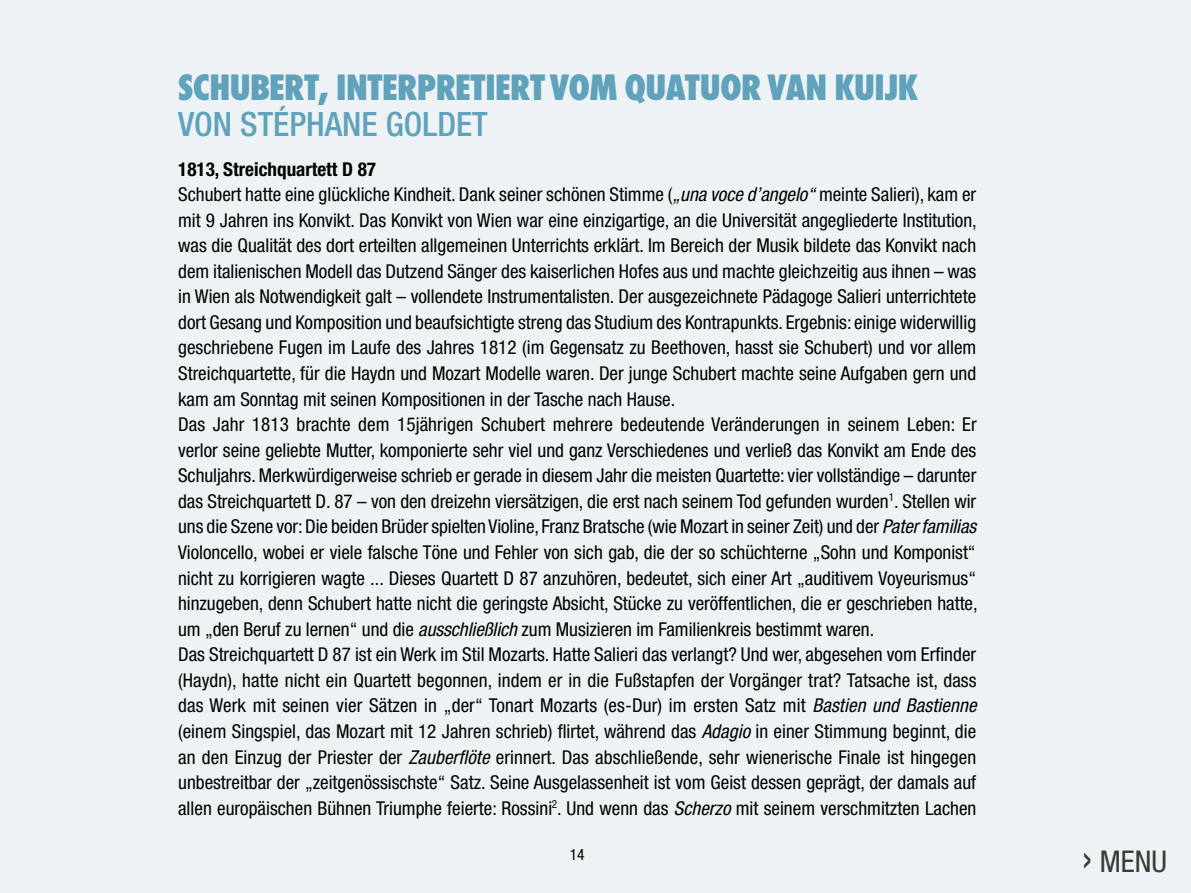
<style>
.page{position:relative;width:1191px;height:893px;background:#edf3f5}
.page>*{position:absolute;margin:0;border:0;box-sizing:border-box;transform-origin:0 0}
.t1{font:800 condensed 36.15px "Futura Serie BQ";color:#60a1bb}
.t2{font:500 condensed 33.6px "Helvetica Neue";color:#60a1bb}
.t3{font:condensed 30px "Helvetica Neue";color:#3a3a39}
.t4{font:condensed 19.05px/25.5px "Helvetica Neue";color:#000}
.t5{font:condensed 15.45px "Helvetica Neue";color:#000}
.s1{font-weight:700}
.s2{font-style:italic}
.s3{font-size:43.5px}
</style>
<div class="page">
<h1 class="t1" style="left:178px;top:67px;width:741px">SCHUBERT, INTERPRETIERT VOM QUATUOR VAN KUIJK</h1>
<h2 class="t2" style="left:178px;top:104px;width:311px">VON STÉPHANE GOLDET</h2>
<p class="t4" style="left:178px;top:156px;width:801px"><span class="s1">1813, Streichquartett D 87<br></span>Schubert hatte eine glückliche Kindheit. Dank seiner schönen Stimme (<span class="s2">„una voce d’angelo“</span> meinte Salieri), kam er mit 9 Jahren ins Konvikt. Das Konvikt von Wien war eine einzigartige, an die Universität angegliederte Institution, was die Qualität des dort erteilten allgemeinen Unterrichts erklärt. Im Bereich der Musik bildete das Konvikt nach dem italienischen Modell das Dutzend Sänger des kaiserlichen Hofes aus und machte gleichzeitig aus ihnen – was in Wien als Notwendigkeit galt – vollendete Instrumentalisten. Der ausgezeichnete Pädagoge Salieri unterrichtete dort Gesang und Komposition und beaufsichtigte streng das Studium des Kontrapunkts. Ergebnis: einige widerwillig geschriebene Fugen im Laufe des Jahres 1812 (im Gegensatz zu Beethoven, hasst sie Schubert) und vor allem Streichquartette, für die Haydn und Mozart Modelle waren. Der junge Schubert machte seine Aufgaben gern und kam am Sonntag mit seinen Kompositionen in der Tasche nach Hause.<br>Das Jahr 1813 brachte dem 15jährigen Schubert mehrere bedeutende Veränderungen in seinem Leben: Er verlor seine geliebte Mutter, komponierte sehr viel und ganz Verschiedenes und verließ das Konvikt am Ende des Schuljahrs. Merkwürdigerweise schrieb er gerade in diesem Jahr die meisten Quartette: vier vollständige – darunter das Streichquartett D. 87 – von den dreizehn viersätzigen, die erst nach seinem Tod gefunden wurden<sup>1</sup>. Stellen wir uns die Szene vor: Die beiden Brüder spielten Violine, Franz Bratsche (wie Mozart in seiner Zeit) und der <span class="s2">Pater familias </span>Violoncello, wobei er viele falsche Töne und Fehler von sich gab, die der so schüchterne „Sohn und Komponist“ nicht zu korrigieren wagte ... Dieses Quartett D 87 anzuhören, bedeutet, sich einer Art „auditivem Voyeurismus“ hinzugeben, denn Schubert hatte nicht die geringste Absicht, Stücke zu veröffentlichen, die er geschrieben hatte, um „den Beruf zu lernen“ und die <span class="s2">ausschließlich</span> zum Musizieren im Familienkreis bestimmt waren.<br>Das Streichquartett D 87 ist ein Werk im Stil Mozarts. Hatte Salieri das verlangt? Und wer, abgesehen vom Erfinder (Haydn), hatte nicht ein Quartett begonnen, indem er in die Fußstapfen der Vorgänger trat? Tatsache ist, dass das Werk mit seinen vier Sätzen in „der“ Tonart Mozarts (es-Dur) im ersten Satz mit <span class="s2">Bastien und Bastienne </span>(einem Singspiel, das Mozart mit 12 Jahren schrieb) flirtet, während das <span class="s2">Adagio</span> in einer Stimmung beginnt, die an den Einzug der Priester der <span class="s2">Zauberflöte</span> erinnert. Das abschließende, sehr wienerische Finale ist hingegen unbestreitbar der „zeitgenössischste“ Satz. Seine Ausgelassenheit ist vom Geist dessen geprägt, der damals auf allen europäischen Bühnen Triumphe feierte: Rossini<sup>2</sup>. Und wenn das <span class="s2">Scherzo</span> mit seinem verschmitzten Lachen</p>
<p class="t5" style="left:570px;top:846px;width:16px">14</p>
<h3 class="t3" style="left:1082px;top:844px;width:86px"><span class="s3">›</span> MENU</h3>
</div>
